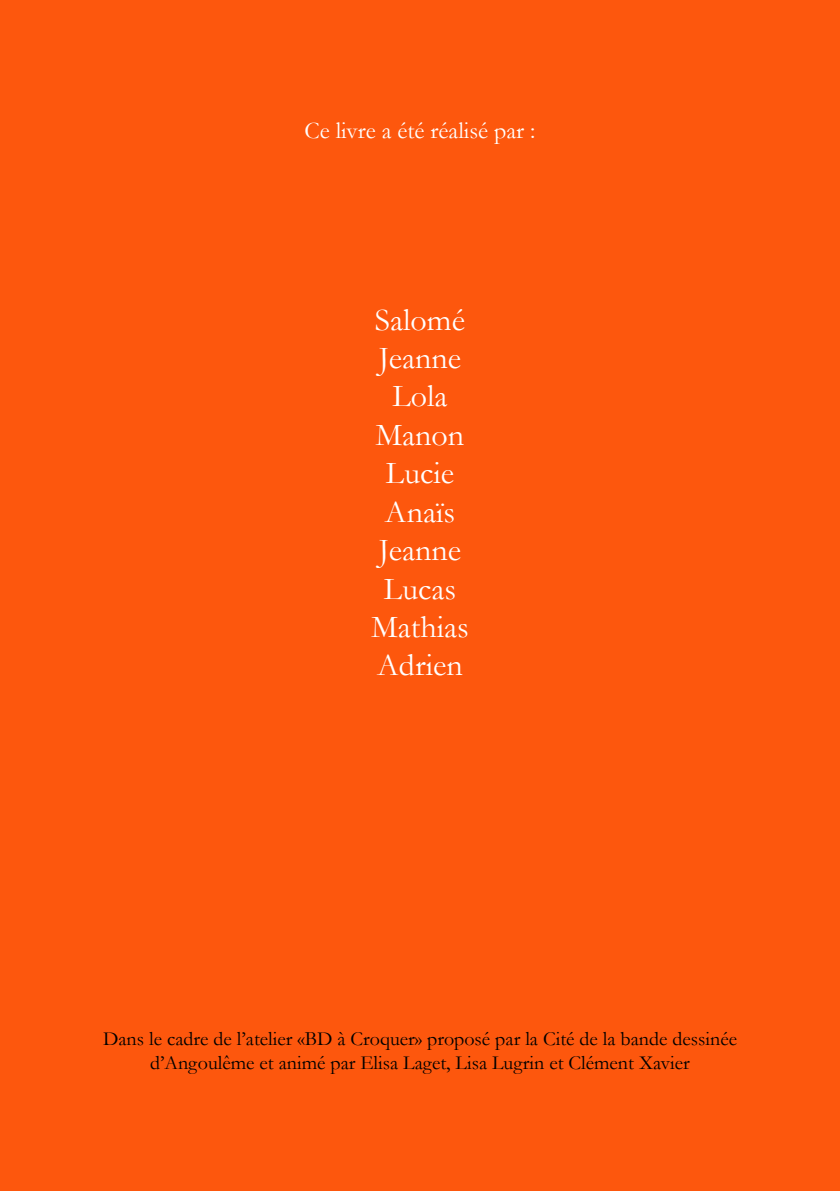
<style>
.page{position:relative;width:840px;height:1191px;background:#fff}
.page>*{position:absolute;margin:0;border:0;box-sizing:border-box;transform-origin:0 0}
.t1{font:32px/38.4px "Garamond";color:#fff;text-align:center}
.t2{font:24px "Garamond";color:#fff}
.t3{font:20px/24px "Garamond";color:#000;text-align:center}
</style>
<div class="page">
<div style="left:0;top:0;width:839px;height:1191px;background:#fd570d"></div>
<p class="t2" style="left:304px;top:114px;width:232px">Ce livre a été réalisé par :</p>
<h1 class="t1" style="left:371px;top:299px;width:99px">Salomé<br>Jeanne<br>Lola<br>Manon<br>Lucie<br>Anaïs<br>Jeanne<br>Lucas<br>Mathias<br>Adrien</h1>
<p class="t3" style="left:103px;top:1026px;width:635px">Dans le cadre de l’atelier «BD à Croquer» proposé par la Cité de la bande dessinée d’Angoulême et animé par Elisa Laget, Lisa Lugrin et Clément Xavier</p>
</div>
